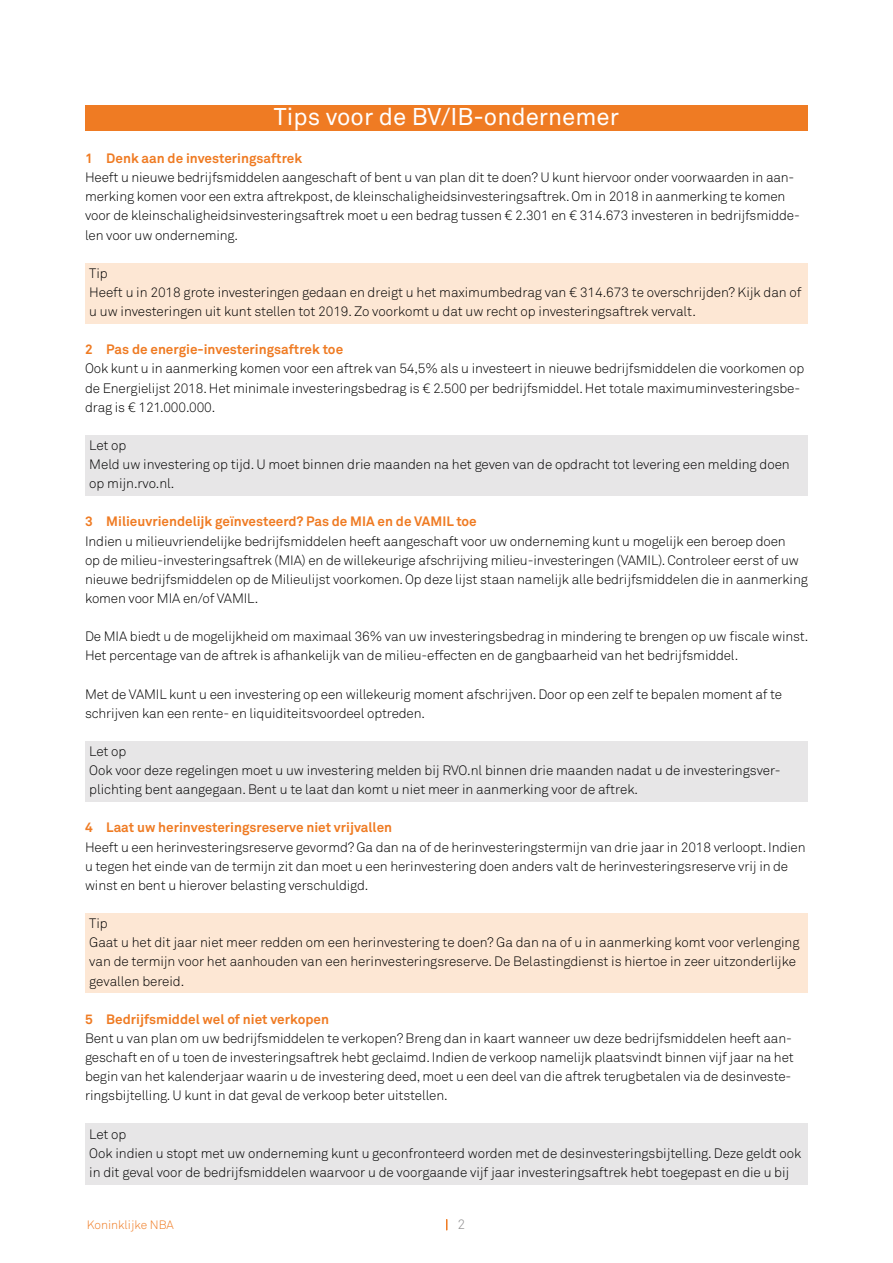
<style>
.page{position:relative;width:893px;height:1263px;background:#fff}
.page>*{position:absolute;margin:0;border:0;box-sizing:border-box;transform-origin:0 0}
.Kop_16_pnt_PMS158_DI{font:24px "Akkurat";color:#fff}
.Bodytekst{font:300 13.5px/19.2px "Akkurat";letter-spacing:-.01em;color:#000}
.Bodytekst_Alinea-arc{font:300 13.5px/19.2px "Akkurat";letter-spacing:-.005em;color:#000}
.t1{font:700 13.5px "Akkurat";color:#ef7b23}
.t2{font:300 13.5px "Akkurat";color:#8d8c8d}
.t3{font:300 12px "Akkurat";color:#ef7b23}
</style>
<div class="page">
<div style="left:85px;top:106px;width:723px;height:25px;background:#ef7b23"></div>
<div style="left:85px;top:263px;width:723px;height:22px;background:#fde7d4"></div>
<div style="left:85px;top:282px;width:723px;height:41px;background:#fde7d4"></div>
<div style="left:85px;top:435px;width:723px;height:22px;background:#e7e6e7"></div>
<div style="left:85px;top:454px;width:723px;height:41px;background:#e7e6e7"></div>
<div style="left:85px;top:741px;width:723px;height:22px;background:#e7e6e7"></div>
<div style="left:85px;top:760px;width:723px;height:41px;background:#e7e6e7"></div>
<div style="left:85px;top:913px;width:723px;height:22px;background:#fde7d4"></div>
<div style="left:85px;top:932px;width:723px;height:61px;background:#fde7d4"></div>
<div style="left:85px;top:1124px;width:723px;height:22px;background:#e7e6e7"></div>
<div style="left:85px;top:1143px;width:723px;height:41px;background:#e7e6e7"></div>
<p class="Kop_16_pnt_PMS158_DI" style="left:274px;top:102px;width:347px">Tips voor de BV/IB-ondernemer</p>
<p class="t1" style="left:85px;top:150px;width:219px">1 Denk aan de investeringsaftrek</p>
<p class="Bodytekst" style="left:85px;top:168px;width:716px">Heeft u nieuwe bedrijfsmiddelen aangeschaft of bent u van plan dit te doen? U kunt hiervoor onder voorwaarden in aan&shy;merking komen voor een extra aftrekpost, de kleinschaligheidsinvesteringsaftrek. Om in 2018 in aanmerking te komen voor de kleinschaligheidsinvesteringsaftrek moet u een bedrag tussen € 2.301 en € 314.673 investeren in bedrijfsmidde&shy;len voor uw onderneming.</p>
<p class="Bodytekst_Alinea-arc" style="left:89px;top:264px;width:20px">Tip</p>
<p class="Bodytekst_Alinea-arc" style="left:89px;top:283px;width:714px">Heeft u in 2018 grote investeringen gedaan en dreigt u het maximumbedrag van € 314.673 te overschrijden? Kijk dan of u uw investeringen uit kunt stellen tot 2019. Zo voorkomt u dat uw recht op investeringsaftrek vervalt.</p>
<p class="t1" style="left:85px;top:341px;width:260px">2 Pas de energie-investeringsaftrek toe</p>
<p class="Bodytekst" style="left:85px;top:359px;width:721px">Ook kunt u in aanmerking komen voor een aftrek van 54,5% als u investeert in nieuwe bedrijfsmiddelen die voorkomen op de Energielijst 2018. Het minimale investeringsbedrag is € 2.500 per bedrijfsmiddel. Het totale maximuminvesteringsbe&shy;drag is € 121.000.000.</p>
<p class="Bodytekst_Alinea-arc" style="left:89px;top:436px;width:39px">Let op</p>
<p class="Bodytekst_Alinea-arc" style="left:89px;top:455px;width:702px">Meld uw investering op tijd. U moet binnen drie maanden na het geven van de opdracht tot levering een melding doen op mijn.rvo.nl.</p>
<p class="t1" style="left:85px;top:513px;width:393px">3 Milieuvriendelijk geïnvesteerd? Pas de MIA en de VAMIL toe</p>
<p class="Bodytekst" style="left:85px;top:531px;width:724px">Indien u milieuvriendelijke bedrijfsmiddelen heeft aangeschaft voor uw onderneming kunt u mogelijk een beroep doen<br>op de milieu-investeringsaftrek (MIA) en de willekeurige afschrijving milieu-investeringen (VAMIL). Controleer eerst of uw nieuwe bedrijfsmiddelen op de Milieulijst voorkomen. Op deze lijst staan namelijk alle bedrijfsmiddelen die in aanmerking komen voor MIA en/of VAMIL.</p>
<p class="Bodytekst" style="left:85px;top:627px;width:725px">De MIA biedt u de mogelijkheid om maximaal 36% van uw investeringsbedrag in mindering te brengen op uw fiscale winst.<br>Het percentage van de aftrek is afhankelijk van de milieu-effecten en de gangbaarheid van het bedrijfsmiddel.</p>
<p class="Bodytekst" style="left:85px;top:684px;width:699px">Met de VAMIL kunt u een investering op een willekeurig moment afschrijven. Door op een zelf te bepalen moment af te schrijven kan een rente- en liquiditeitsvoordeel optreden.</p>
<p class="Bodytekst_Alinea-arc" style="left:89px;top:742px;width:39px">Let op</p>
<p class="Bodytekst_Alinea-arc" style="left:89px;top:761px;width:693px">Ook voor deze regelingen moet u uw investering melden bij RVO.nl binnen drie maanden nadat u de investeringsver&shy;plichting bent aangegaan. Bent u te laat dan komt u niet meer in aanmerking voor de aftrek.</p>
<p class="t1" style="left:85px;top:819px;width:309px">4 Laat uw herinvesteringsreserve niet vrijvallen</p>
<p class="Bodytekst" style="left:85px;top:838px;width:722px">Heeft u een herinvesteringsreserve gevormd? Ga dan na of de herinvesteringstermijn van drie jaar in 2018 verloopt. Indien u tegen het einde van de termijn zit dan moet u een herinvestering doen anders valt de herinvesteringsreserve vrij in de winst en bent u hierover belasting verschuldigd.</p>
<p class="Bodytekst_Alinea-arc" style="left:89px;top:914px;width:20px">Tip</p>
<p class="Bodytekst_Alinea-arc" style="left:89px;top:933px;width:712px">Gaat u het dit jaar niet meer redden om een herinvestering te doen? Ga dan na of u in aanmerking komt voor verlenging van de termijn voor het aanhouden van een herinvesteringsreserve. De Belastingdienst is hiertoe in zeer uitzonderlijke gevallen bereid.</p>
<p class="t1" style="left:85px;top:1010px;width:246px">5 Bedrijfsmiddel wel of niet verkopen</p>
<p class="Bodytekst" style="left:85px;top:1029px;width:710px">Bent u van plan om uw bedrijfsmiddelen te verkopen? Breng dan in kaart wanneer uw deze bedrijfsmiddelen heeft aan&shy;geschaft en of u toen de investeringsaftrek hebt geclaimd. Indien de verkoop namelijk plaatsvindt binnen vijf jaar na het begin van het kalenderjaar waarin u de investering deed, moet u een deel van die aftrek terugbetalen via de desinveste&shy;ringsbijtelling. U kunt in dat geval de verkoop beter uitstellen.</p>
<p class="Bodytekst_Alinea-arc" style="left:89px;top:1124px;width:39px">Let op</p>
<p class="Bodytekst_Alinea-arc" style="left:89px;top:1143px;width:714px">Ook indien u stopt met uw onderneming kunt u geconfronteerd worden met de desinvesteringsbijtelling. Deze geldt ook in dit geval voor de bedrijfsmiddelen waarvoor u de voorgaande vijf jaar investeringsaftrek hebt toegepast en die u bij</p>
<p class="t3" style="left:87px;top:1217px;width:89px">Koninklijke NBA</p>
<p class="t2" style="left:457px;top:1216px;width:9px">2</p>
</div>
